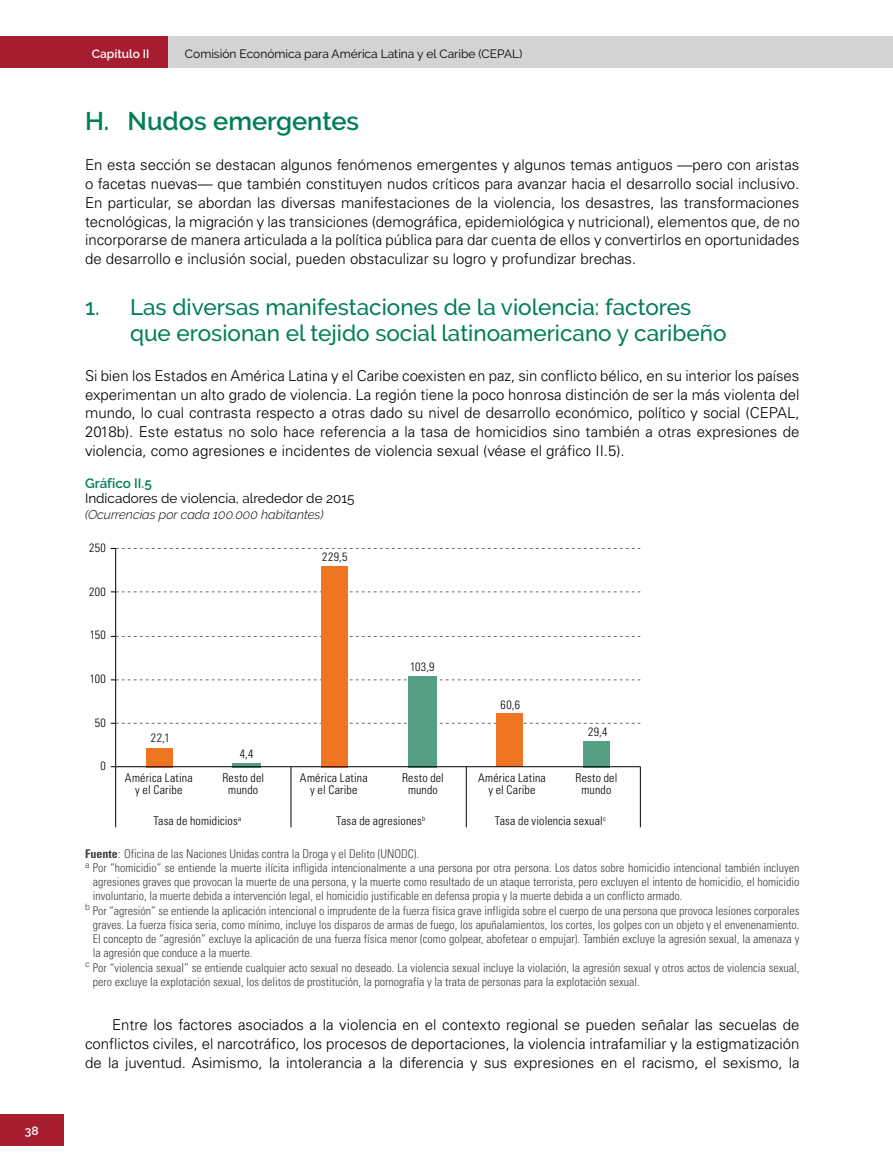
<style>
.page{position:relative;width:893px;height:1170px;background:#fff}
.page>*{position:absolute;margin:0;border:0;box-sizing:border-box;transform-origin:0 0}
.t1{font:600 25.5px "Raleway";color:#007d58}
.t2{font:500 22.5px/25.5px "Raleway";color:#007d58}
.t3{font:300 15px/18.8px "Univers LT Std";color:#000;text-align:justify}
.t4{font:13.5px "Raleway";color:#000}
.t5{font:600 13.5px "Raleway";color:#007d58}
.t6{font:italic 300 12.75px "Raleway";color:#000}
.t7{font:300 condensed 12px "Univers LT Std";color:#414042}
.t8{font:300 condensed 12px/12px "Univers LT Std";letter-spacing:.015em;color:#000;text-align:center}
.t9{font:12px "Raleway";color:#000}
.t10{font:600 12px "Raleway";color:#fff}
.s1{font-weight:700}
</style>
<div class="page">
<div style="left:0;top:36px;width:169px;height:32px;background:#a71d30"></div>
<div style="left:169px;top:36px;width:724px;height:32px;background:#d1d3d4"></div>
<div style="left:0;top:1114px;width:64px;height:32px;background:#a71d30"></div>
<div style="left:146px;top:747px;width:27px;height:20px;background:#ee7622"></div>
<div style="left:233px;top:762px;width:28px;height:5px;background:#559f82"></div>
<div style="left:321px;top:566px;width:27px;height:201px;background:#ee7622"></div>
<div style="left:408px;top:675px;width:28px;height:92px;background:#559f82"></div>
<div style="left:496px;top:713px;width:27px;height:54px;background:#ee7622"></div>
<div style="left:583px;top:741px;width:27px;height:26px;background:#559f82"></div>
<hr style="left:115px;top:548px;width:1px;height:218px;background:#000">
<svg style="left:111px;top:548px;width:529px;height:1px"></svg>
<svg style="left:111px;top:591px;width:529px;height:1px"></svg>
<svg style="left:111px;top:636px;width:529px;height:1px"></svg>
<svg style="left:111px;top:679px;width:529px;height:1px"></svg>
<svg style="left:111px;top:722px;width:529px;height:2px"></svg>
<hr style="left:116px;top:766px;width:524px;height:1px;background:#000">
<hr style="left:640px;top:766px;width:1px;height:61px;background:#000">
<hr style="left:466px;top:766px;width:1px;height:61px;background:#000">
<hr style="left:291px;top:766px;width:1px;height:61px;background:#000">
<hr style="left:115px;top:766px;width:1px;height:61px;background:#000">
<p class="t10" style="left:25px;top:1123px;width:15px">38</p>
<p class="t10" style="left:92px;top:47px;width:59px">Capítulo II</p>
<p class="t9" style="left:185px;top:47px;width:339px">Comisión Económica para América Latina y el Caribe (CEPAL)</p>
<h1 class="t1" style="left:85px;top:107px;width:276px">H. Nudos emergentes</h1>
<p class="t3" style="left:85px;top:156px;width:716px">En esta sección se destacan algunos fenómenos emergentes y algunos temas antiguos —pero con aristas o facetas nuevas— que también constituyen nudos críticos para avanzar hacia el desarrollo social inclusivo.<br>En particular, se abordan las diversas manifestaciones de la violencia, los desastres, las transformaciones tecnológicas, la migración y las transiciones (demográfica, epidemiológica y nutricional), elementos que, de no incorporarse de manera articulada a la política pública para dar cuenta de ellos y convertirlos en oportunidades de desarrollo e inclusión social, pueden obstaculizar su logro y profundizar brechas.</p>
<h2 class="t2" style="left:130px;top:294px;width:598px;text-indent:-45px">1. Las diversas manifestaciones de la violencia: factores que erosionan el tejido social latinoamericano y caribeño</h2>
<p class="t3" style="left:85px;top:366px;width:716px">Si bien los Estados en América Latina y el Caribe coexisten en paz, sin conflicto bélico, en su interior los países experimentan un alto grado de violencia. La región tiene la poco honrosa distinción de ser la más violenta del mundo, lo cual contrasta respecto a otras dado su nivel de desarrollo económico, político y social (CEPAL, 2018b). Este estatus no solo hace referencia a la tasa de homicidios sino también a otras expresiones de violencia, como agresiones e incidentes de violencia sexual (véase el gráfico II.5).</p>
<p class="t5" style="left:85px;top:475px;width:68px">Gráfico II.5</p>
<p class="t4" style="left:85px;top:490px;width:271px">Indicadores de violencia, alrededor de 2015</p>
<p class="t6" style="left:85px;top:506px;width:240px">(Ocurrencias por cada 100.000 habitantes)</p>
<p class="t8" style="left:89px;top:542px;width:18px">250</p>
<p class="t8" style="left:89px;top:585px;width:18px">200</p>
<p class="t8" style="left:90px;top:629px;width:18px">150</p>
<p class="t8" style="left:90px;top:672px;width:18px">100</p>
<p class="t8" style="left:95px;top:716px;width:13px">50</p>
<p class="t8" style="left:101px;top:759px;width:7px">0</p>
<p class="t8" style="left:151px;top:732px;width:20px">22,1</p>
<p class="t8" style="left:240px;top:747px;width:15px">4,4</p>
<p class="t8" style="left:322px;top:551px;width:27px">229,5</p>
<p class="t8" style="left:410px;top:660px;width:26px">103,9</p>
<p class="t8" style="left:501px;top:698px;width:21px">60,6</p>
<p class="t8" style="left:588px;top:725px;width:21px">29,4</p>
<p class="t8" style="left:125px;top:772px;width:69px">América Latina y el Caribe</p>
<p class="t8" style="left:222px;top:772px;width:43px">Resto del mundo</p>
<p class="t8" style="left:402px;top:772px;width:43px">Resto del mundo</p>
<p class="t8" style="left:300px;top:772px;width:69px">América Latina y el Caribe</p>
<p class="t8" style="left:478px;top:772px;width:69px">América Latina y el Caribe</p>
<p class="t8" style="left:575px;top:772px;width:43px">Resto del mundo</p>
<p class="t8" style="left:153px;top:815px;width:89px">Tasa de homidicios<sup>a</sup></p>
<p class="t8" style="left:336px;top:815px;width:91px">Tasa de agresiones<sup>b</sup></p>
<p class="t8" style="left:495px;top:815px;width:112px">Tasa de violencia sexual<sup>c</sup></p>
<p class="t7" style="left:85px;top:846px;width:336px"><span class="s1">Fuente</span>: Oficina de las Naciones Unidas contra la Droga y el Delito (UNODC).</p>
<p class="t7" style="left:85px;top:860px;width:716px"><sup>a</sup> Por “homicidio” se entiende la muerte ilícita infligida intencionalmente a una persona por otra persona. Los datos sobre homicidio intencional también incluyen</p>
<p class="t7" style="left:93px;top:874px;width:708px">agresiones graves que provocan la muerte de una persona, y la muerte como resultado de un ataque terrorista, pero excluyen el intento de homicidio, el homicidio</p>
<p class="t7" style="left:93px;top:888px;width:591px">involuntario, la muerte debida a intervención legal, el homicidio justificable en defensa propia y la muerte debida a un conflicto armado.</p>
<p class="t7" style="left:85px;top:903px;width:716px"><sup>b</sup> Por “agresión” se entiende la aplicación intencional o imprudente de la fuerza física grave infligida sobre el cuerpo de una persona que provoca lesiones corporales</p>
<p class="t7" style="left:93px;top:917px;width:708px">graves. La fuerza física seria, como mínimo, incluye los disparos de armas de fuego, los apuñalamientos, los cortes, los golpes con un objeto y el envenenamiento.</p>
<p class="t7" style="left:93px;top:931px;width:708px">El concepto de “agresión” excluye la aplicación de una fuerza física menor (como golpear, abofetear o empujar). También excluye la agresión sexual, la amenaza y</p>
<p class="t7" style="left:93px;top:945px;width:161px">la agresión que conduce a la muerte.</p>
<p class="t7" style="left:85px;top:960px;width:716px"><sup>c</sup> Por “violencia sexual” se entiende cualquier acto sexual no deseado. La violencia sexual incluye la violación, la agresión sexual y otros actos de violencia sexual,</p>
<p class="t7" style="left:93px;top:974px;width:548px">pero excluye la explotación sexual, los delitos de prostitución, la pornografía y la trata de personas para la explotación sexual.</p>
<p class="t3" style="left:85px;top:1015px;width:716px;text-indent:27px">Entre los factores asociados a la violencia en el contexto regional se pueden señalar las secuelas de conflictos civiles, el narcotráfico, los procesos de deportaciones, la violencia intrafamiliar y la estigmatización de la juventud. Asimismo, la intolerancia a la diferencia y sus expresiones en el racismo, el sexismo, la</p>
</div>
